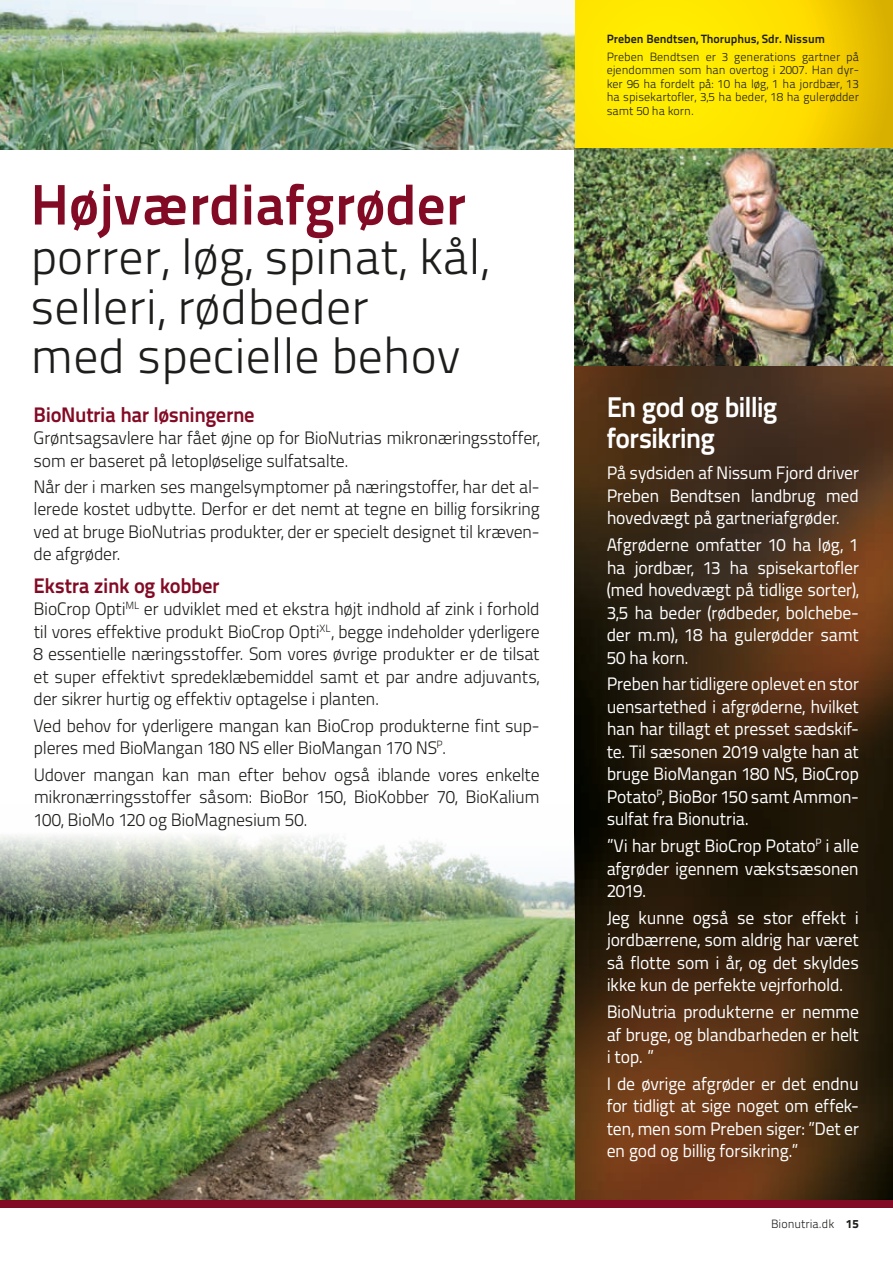
<style>
.page{position:relative;width:893px;height:1263px;background:#fff}
.page>*{position:absolute;margin:0;border:0;box-sizing:border-box;transform-origin:0 0}
.t1{font:700 57px "Titillium Text 22 L";color:#830a24}
.t2{font:300 49.5px/49.5px "Titillium Text 22 L";color:#1d1d1b}
.t3{font:700 28.5px/31.5px "Titillium Text 22 L";letter-spacing:-.035em;color:#fff}
.t4{font:700 21px "Titillium Text 22 L";letter-spacing:-.02em;color:#830a24}
.t5{font:300 18px/22.5px "Titillium Text 22 L";letter-spacing:-.02em;color:#1d1d1b;text-align:justify}
.t6{font:18px/22.5px "Titillium Text 22 L";letter-spacing:-.02em;color:#fff;text-align:justify}
.t7{font:300 12px/13.5px "Titillium Text 22 L";color:#1d1d1b;text-align:justify}
.t8{font:700 12px "Titillium Text 22 L";color:#1d1d1b}
.s1{font-weight:800}
</style>
<div class="page">
<div style="left:0;top:1199px;width:893px;height:9px;background:#830a24"></div>
<img style="left:574px;top:366px;width:319px;height:833px">
<svg style="left:574px;top:0;width:319px;height:149px;background:#f7dd06"></svg>
<img style="left:0;top:835px;width:574px;height:364px">
<img style="left:0;top:0;width:574px;height:150px">
<img style="left:574px;top:149px;width:319px;height:217px">
<h1 class="t1" style="left:31px;top:161px;width:437px">Højværdiafgrøder</h1>
<h2 class="t2" style="left:31px;top:229px;width:460px">porrer, løg, spinat, kål, selleri, rødbeder<br>med specielle behov</h2>
<p class="t4" style="left:34px;top:398px;width:223px">BioNutria har løsningerne</p>
<p class="t5" style="left:34px;top:426px;width:508px">Grøntsagsavlere har fået øjne op for BioNutrias mikronæringsstoffer, som er baseret på letopløselige sulfatsalte.</p>
<p class="t5" style="left:34px;top:474px;width:508px">Når der i marken ses mangelsymptomer på næringstoffer, har det al&shy;lerede kostet udbytte. Derfor er det nemt at tegne en billig forsikring ved at bruge BioNutrias produkter, der er specielt designet til kræven&shy;de afgrøder.</p>
<p class="t4" style="left:34px;top:569px;width:187px">Ekstra zink og kobber</p>
<p class="t5" style="left:34px;top:597px;width:508px">BioCrop Opti<sup>ML</sup> er udviklet med et ekstra højt indhold af zink i forhold til vores effektive produkt BioCrop Opti<sup>XL</sup>, begge indeholder yderligere 8 essentielle næringsstoffer. Som vores øvrige produkter er de tilsat et super effektivt spredeklæbemiddel samt et par andre adjuvants, der sikrer hurtig og effektiv optagelse i planten.</p>
<p class="t5" style="left:34px;top:713px;width:507px">Ved behov for yderligere mangan kan BioCrop produkterne fint sup&shy;pleres med BioMangan 180 NS eller BioMangan 170 NS<sup>P</sup>.</p>
<p class="t5" style="left:34px;top:762px;width:507px">Udover mangan kan man efter behov også iblande vores enkelte mikronærringsstoffer såsom: BioBor 150, BioKobber 70, BioKalium 100, BioMo 120 og BioMagnesium 50.</p>
<p class="t8" style="left:607px;top:30px;width:220px">Preben Bendtsen, Thoruphus, Sdr. Nissum</p>
<p class="t7" style="left:607px;top:49px;width:254px">Preben Bendtsen er 3 generations gartner på ejendommen som han overtog i 2007. Han dyr&shy;ker 96 ha fordelt på: 10 ha løg, 1 ha jordbær, 13 ha spisekartofler, 3,5 ha beder, 18 ha gulerødder samt 50 ha korn.</p>
<h3 class="t3" style="left:607px;top:389px;width:172px">En god og billig forsikring</h3>
<p class="t6" style="left:607px;top:461px;width:254px">På sydsiden af Nissum Fjord driver Preben Bendtsen landbrug med hovedvægt på gartneriafgrøder.</p>
<p class="t6" style="left:607px;top:533px;width:254px">Afgrøderne omfatter 10 ha løg, 1 ha jordbær, 13 ha spisekartofler (med hovedvægt på tidlige sorter), 3,5 ha beder (rødbeder, bolchebe&shy;der m.m), 18 ha gulerødder samt 50 ha korn.</p>
<p class="t6" style="left:607px;top:672px;width:254px">Preben har tidligere oplevet en stor uensartethed i afgrøderne, hvilket han har tillagt et presset sædskif&shy;te. Til sæsonen 2019 valgte han at bruge BioMangan 180 NS, BioCrop Potato<sup>P</sup>, BioBor 150 samt Ammon&shy;sulfat fra Bionutria.</p>
<p class="t6" style="left:607px;top:834px;width:254px">”Vi har brugt BioCrop Potato<sup>P</sup> i alle afgrøder igennem vækstsæsonen 2019.</p>
<p class="t6" style="left:607px;top:905px;width:254px">Jeg kunne også se stor effekt i jordbærrene, som aldrig har været så flotte som i år, og det skyldes ikke kun de perfekte vejrforhold.</p>
<p class="t6" style="left:607px;top:1000px;width:254px">BioNutria produkterne er nemme af bruge, og blandbarheden er helt i top. ”</p>
<p class="t6" style="left:607px;top:1071px;width:254px">I de øvrige afgrøder er det endnu for tidligt at sige noget om effek&shy;ten, men som Preben siger: ”Det er en god og billig forsikring.”</p>
<p class="t7" style="left:771px;top:1216px;width:89px">Bionutria.dk <span class="s1">15</span></p>
</div>
